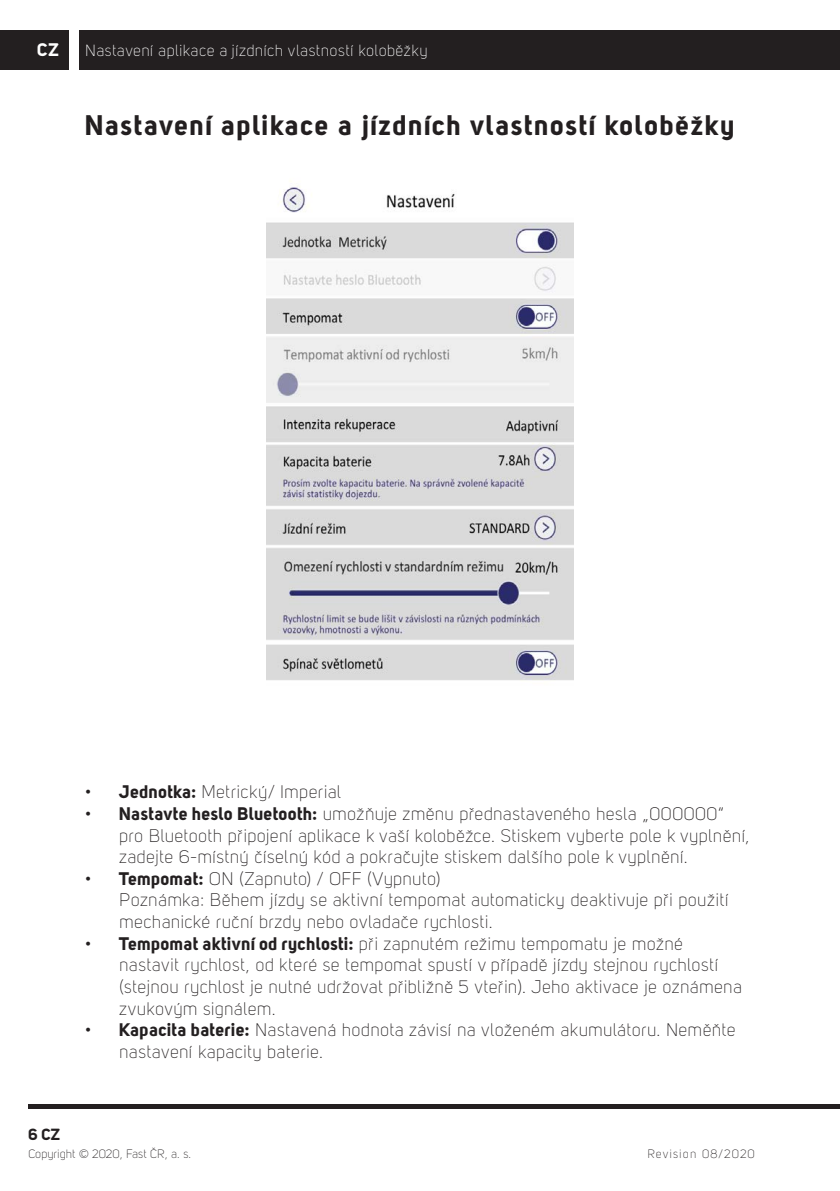
<style>
.page{position:relative;width:840px;height:1191px;background:#fff}
.page>*{position:absolute;margin:0;border:0;box-sizing:border-box;transform-origin:0 0}
._1_NADPIS{font:28px "Uni Sans PRO Bold";letter-spacing:.055em;color:#231f20}
.B_6mmL{font:18px/21.6px "Uni Sans PRO Light";letter-spacing:.015em;color:#231f20}
.t1{font:18px "Uni Sans PRO Bold";color:#fff}
.t2{font:16px "Uni Sans PRO Light";letter-spacing:.025em;color:#fff}
.t3{font:16px "Uni Sans PRO Bold";color:#231f20}
.t4{font:12px "Uni Sans PRO Light";color:#231f20}
.t5{font:12px "Uni Sans PRO Light";letter-spacing:.09em;color:#231f20}
.s1{font-family:"Uni Sans PRO Bold"}
</style>
<div class="page">
<div style="left:0;top:30px;width:68px;height:39px;background:#231f20"></div>
<div style="left:79px;top:30px;width:760px;height:39px;background:#231f20"></div>
<hr style="left:28px;top:1104px;width:811px;height:4px;background:#231f20">
<img style="left:266px;top:181px;width:307px;height:500px">
<p class="t1" style="left:38px;top:39px;width:23px">CZ</p>
<p class="t2" style="left:85px;top:41px;width:344px">Nastavení aplikace a jízdních vlastností koloběžky</p>
<p class="_1_NADPIS" style="left:85px;top:107px;width:651px">Nastavení aplikace a jízdních vlastností koloběžky</p>
<p class="B_6mmL" style="left:85px;top:781px;width:257px">• <span class="s1">Jednotka:</span> Metrický/ Imperial</p>
<p class="B_6mmL" style="left:119px;top:803px;width:631px;text-indent:-34px">• <span class="s1">Nastavte heslo Bluetooth:</span> umožňuje změnu přednastaveného hesla „000000“ pro Bluetooth připojení aplikace k vaší koloběžce. Stiskem vyberte pole k vyplnění, zadejte 6-místný číselný kód a pokračujte stiskem dalšího pole k vyplnění.</p>
<p class="B_6mmL" style="left:85px;top:867px;width:357px">• <span class="s1">Tempomat:</span> ON (Zapnuto) / OFF (Vypnuto)</p>
<p class="B_6mmL" style="left:119px;top:889px;width:610px">Poznámka: Během jízdy se aktivní tempomat automaticky deaktivuje při použití mechanické ruční brzdy nebo ovladače rychlosti.</p>
<p class="B_6mmL" style="left:119px;top:932px;width:624px;text-indent:-34px">• <span class="s1">Tempomat aktivní od rychlosti:</span> při zapnutém režimu tempomatu je možné nastavit rychlost, od které se tempomat spustí v případě jízdy stejnou rychlostí (stejnou rychlost je nutné udržovat přibližně 5 vteřin). Jeho aktivace je oznámena zvukovým signálem.</p>
<p class="B_6mmL" style="left:119px;top:1019px;width:617px;text-indent:-34px">• <span class="s1">Kapacita baterie:</span> Nastavená hodnota závisí na vloženém akumulátoru. Neměňte nastavení kapacity baterie.</p>
<p class="t3" style="left:28px;top:1124px;width:33px">6 CZ</p>
<p class="t4" style="left:28px;top:1147px;width:164px">Copyright © 2020, Fast ČR, a. s.</p>
<p class="t5" style="left:647px;top:1147px;width:109px">Revision 08/2020</p>
</div>
